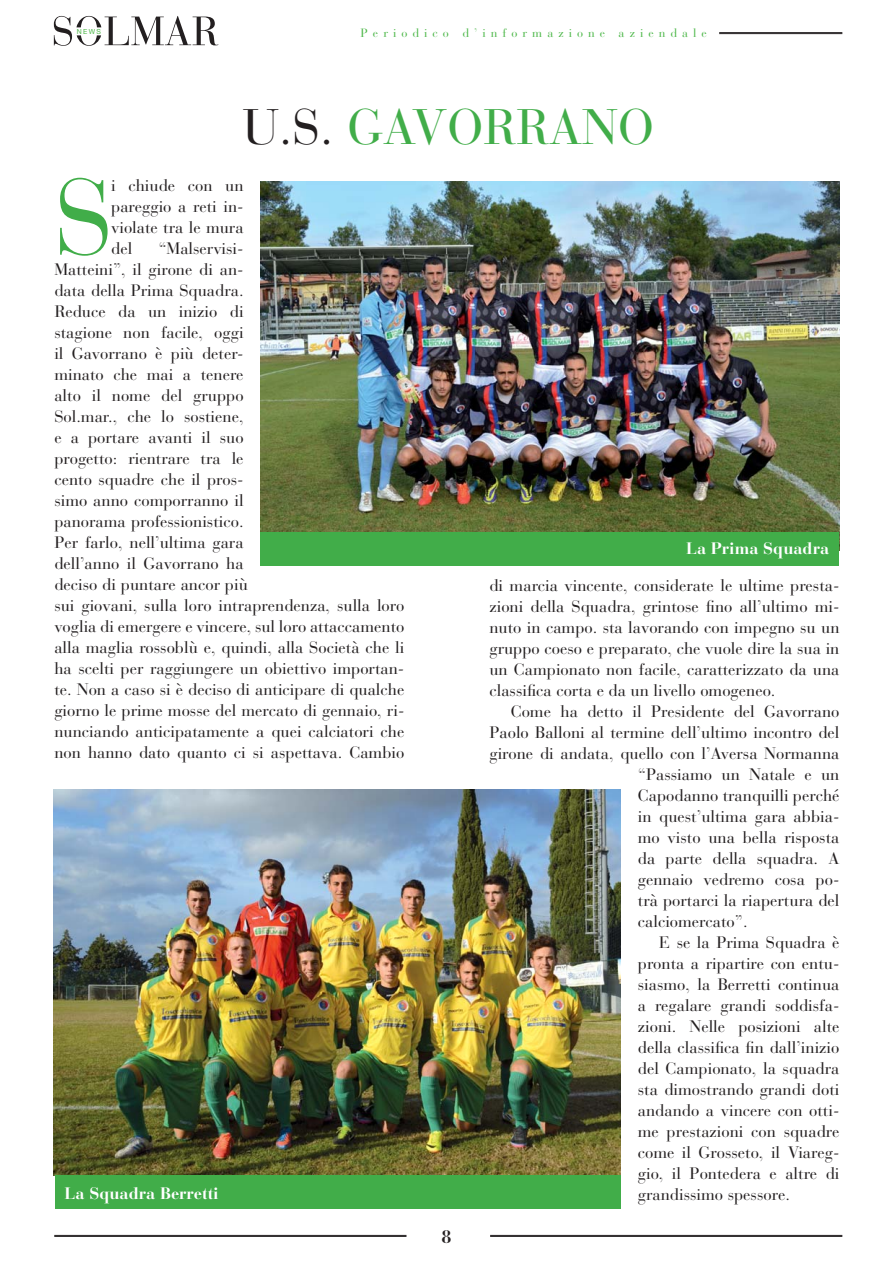
<style>
.page{position:relative;width:893px;height:1263px;background:#fff}
.page>*{position:absolute;margin:0;border:0;box-sizing:border-box;transform-origin:0 0}
.t1{font:106.05px "Bauer Bodoni";color:#41ad49}
.t2{font:49.5px "Bauer Bodoni";color:#41ad49}
.t3{font:700 18px "Bauer Bodoni";color:#231f20}
.t4{font:16.5px/21px "Bauer Bodoni";color:#231f20;text-align:justify}
.t5{font:700 16.5px "Bauer Bodoni";color:#fff}
.t6{font:12px "Bauer Bodoni";letter-spacing:.42em;color:#4cb748}
.t7{font:6.9px "Helvetica Neue";color:#4cb748}
.s1{color:#231f20}
</style>
<div class="page">
<hr style="left:719px;top:33px;width:123px;height:1px;background:#231f20">
<hr style="left:719px;top:32px;width:123px;height:1px;background:#231f20">
<hr style="left:54px;top:1236px;width:352px;height:1px;background:#231f20">
<hr style="left:54px;top:1235px;width:352px;height:1px;background:#231f20">
<hr style="left:490px;top:1236px;width:352px;height:1px;background:#231f20">
<hr style="left:490px;top:1235px;width:352px;height:1px;background:#231f20">
<svg style="left:54px;top:16px;width:164px;height:30px"></svg>
<img style="left:54px;top:789px;width:567px;height:386px">
<img style="left:261px;top:181px;width:578px;height:350px">
<div style="left:261px;top:531px;width:578px;height:34px;background:#41ad49"></div>
<div style="left:56px;top:1175px;width:565px;height:34px;background:#41ad49"></div>
<p class="t7" style="left:77px;top:27px;width:26px">NEWS</p>
<p class="t6" style="left:361px;top:28px;width:348px">Periodico d’informazione aziendale</p>
<h2 class="t2" style="left:243px;top:108px;width:412px"><span class="s1">U.S.</span> GAVORRANO</h2>
<h1 class="t1" style="left:54px;top:176px;width:60px">S</h1>
<p class="t4" style="left:111px;top:177px;width:134px">i chiude con un pareggio a reti in&shy;violate tra le mura del</p>
<p class="t4" style="left:54px;top:240px;width:352px;text-align:left;text-indent:104px">“Malservisi-<br>Matteini”, il girone di an-<br>data della Prima Squadra.<br>Reduce da un inizio di<br>stagione non facile, oggi<br>il Gavorrano è più deter-<br>minato che mai a tenere<br>alto il nome del gruppo<br>Sol.mar., che lo sostiene,<br>e a portare avanti il suo<br>progetto: rientrare tra le<br>cento squadre che il pros-<br>simo anno comporranno il<br>panorama professionistico.<br>Per farlo, nell’ultima gara<br>dell’anno il Gavorrano ha<br>deciso di puntare ancor più<br>sui giovani, sulla loro intraprendenza, sulla loro voglia di emergere e vincere, sul loro attaccamento alla maglia rossoblù e, quindi, alla Società che li ha scelti per raggiungere un obiettivo importan&shy;te. Non a caso si è deciso di anticipare di qualche giorno le prime mosse del mercato di gennaio, ri&shy;nunciando anticipatamente a quei calciatori che non hanno dato quanto ci si aspettava. Cambio</p>
<p class="t5" style="left:65px;top:1186px;width:156px">La Squadra Berretti</p>
<p class="t3" style="left:441px;top:1230px;width:12px">8</p>
<p class="t5" style="left:686px;top:542px;width:145px">La Prima Squadra</p>
<p class="t4" style="left:489px;top:577px;width:352px">di marcia vincente, considerate le ultime presta&shy;zioni della Squadra, grintose fino all’ultimo mi&shy;nuto in campo. sta lavorando con impegno su un gruppo coeso e preparato, che vuole dire la sua in un Campionato non facile, caratterizzato da una classifica corta e da un livello omogeneo.</p>
<p class="t4" style="left:511px;top:703px;width:330px">Come ha detto il Presidente del Gavorrano</p>
<p class="t4" style="left:489px;top:724px;width:352px">Paolo Balloni al termine dell’ultimo incontro del</p>
<p class="t4" style="left:489px;top:745px;width:352px">girone di andata, quello con l’Aversa Normanna</p>
<p class="t4" style="left:638px;top:766px;width:203px">“Passiamo un Natale e un</p>
<p class="t4" style="left:638px;top:787px;width:203px">Capodanno tranquilli perché</p>
<p class="t4" style="left:638px;top:808px;width:203px">in quest’ultima gara abbia-</p>
<p class="t4" style="left:638px;top:829px;width:203px">mo visto una bella risposta</p>
<p class="t4" style="left:638px;top:850px;width:203px">da parte della squadra. A</p>
<p class="t4" style="left:638px;top:871px;width:203px">gennaio vedremo cosa po-</p>
<p class="t4" style="left:638px;top:892px;width:203px">trà portarci la riapertura del</p>
<p class="t4" style="left:638px;top:913px;width:111px">calciomercato”.</p>
<p class="t4" style="left:659px;top:934px;width:182px">E se la Prima Squadra è</p>
<p class="t4" style="left:638px;top:955px;width:203px">pronta a ripartire con entu-</p>
<p class="t4" style="left:638px;top:976px;width:203px">siasmo, la Berretti continua</p>
<p class="t4" style="left:638px;top:997px;width:203px">a regalare grandi soddisfa-</p>
<p class="t4" style="left:638px;top:1018px;width:203px">zioni. Nelle posizioni alte</p>
<p class="t4" style="left:638px;top:1039px;width:203px">della classifica fin dall’inizio</p>
<p class="t4" style="left:638px;top:1060px;width:203px">del Campionato, la squadra</p>
<p class="t4" style="left:638px;top:1081px;width:203px">sta dimostrando grandi doti</p>
<p class="t4" style="left:638px;top:1102px;width:203px">andando a vincere con otti-</p>
<p class="t4" style="left:638px;top:1123px;width:203px">me prestazioni con squadre</p>
<p class="t4" style="left:638px;top:1144px;width:203px">come il Grosseto, il Viareg-</p>
<p class="t4" style="left:638px;top:1165px;width:203px">gio, il Pontedera e altre di</p>
<p class="t4" style="left:638px;top:1186px;width:154px">grandissimo spessore.</p>
</div>
